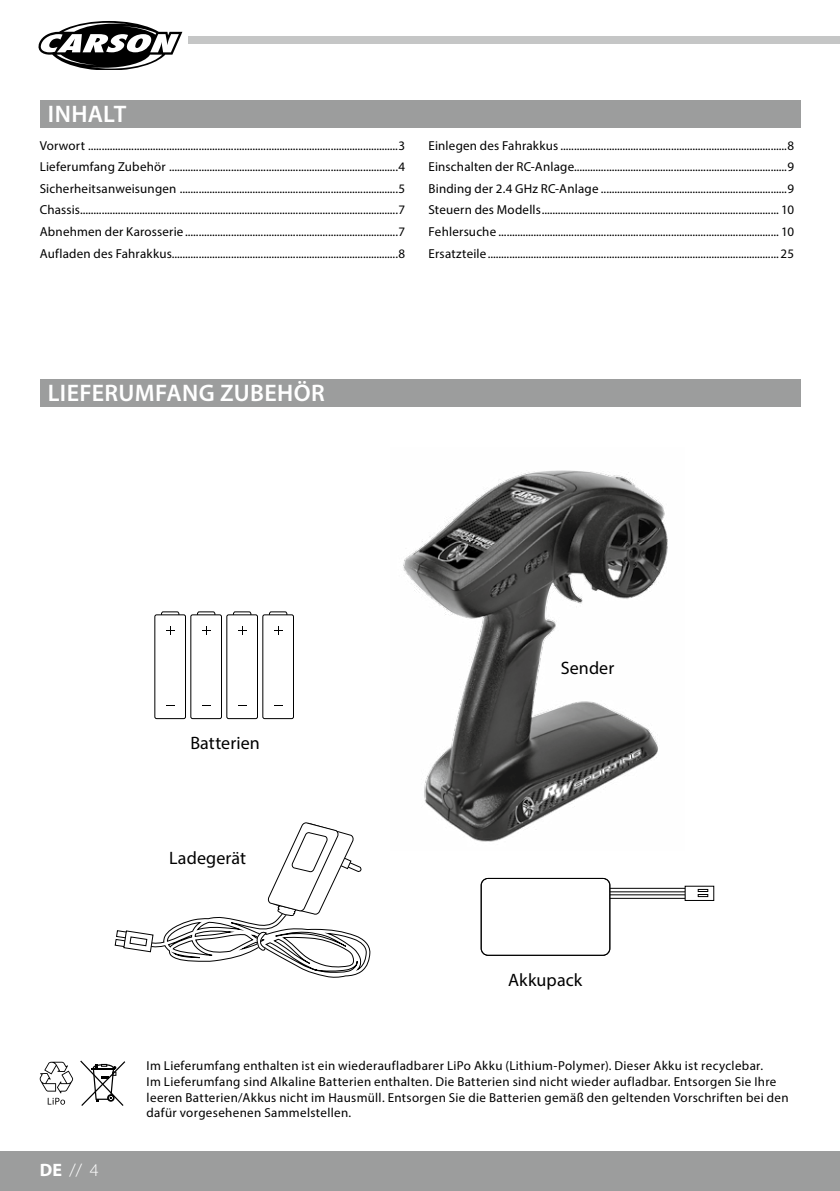
<style>
.page{position:relative;width:840px;height:1191px;background:#fff}
.page>*{position:absolute;margin:0;border:0;box-sizing:border-box;transform-origin:0 0}
.t1{font:600 24px "Myriad Pro";letter-spacing:.02em;color:#fff}
.t2{font:18px "Myriad Pro";letter-spacing:.005em;color:#000}
.t3{font:300 18px "Myriad Pro";color:#fff}
.t4{font:13px/21.6px "Myriad Pro";letter-spacing:.025em;color:#000;text-align:justify}
.s1{font-weight:700}
</style>
<div class="page">
<div style="left:0;top:1151px;width:839px;height:40px;background:#9c9d9d"></div>
<hr style="left:839px;top:1151px;width:1px;height:40px;background:#9c9d9d">
<div style="left:188px;top:36px;width:651px;height:8px;background:#c5c6c6"></div>
<svg style="left:38px;top:21px;width:145px;height:48px"></svg>
<img style="left:403px;top:470px;width:265px;height:372px">
<div style="left:40px;top:379px;width:759px;height:28px;background:#9c9d9d"></div>
<div style="left:40px;top:100px;width:759px;height:28px;background:#9c9d9d"></div>
<div style="left:161px;top:611px;width:18px;height:9px;border:1px solid #000;border-radius:2px"></div>
<div style="left:155px;top:615px;width:30px;height:103px;background:#fff;border-radius:2px"></div>
<div style="left:154px;top:614px;width:32px;height:105px;border:1px solid #000;border-radius:2px"></div>
<svg style="left:166px;top:626px;width:8px;height:9px"></svg>
<div style="left:197px;top:611px;width:18px;height:9px;border:1px solid #000;border-radius:2px"></div>
<div style="left:191px;top:615px;width:30px;height:103px;background:#fff;border-radius:2px"></div>
<div style="left:190px;top:614px;width:32px;height:105px;border:1px solid #000;border-radius:2px"></div>
<svg style="left:202px;top:626px;width:8px;height:9px"></svg>
<div style="left:233px;top:611px;width:18px;height:9px;border:1px solid #000;border-radius:2px"></div>
<div style="left:227px;top:615px;width:30px;height:103px;background:#fff;border-radius:2px"></div>
<div style="left:226px;top:614px;width:32px;height:105px;border:1px solid #000;border-radius:2px"></div>
<svg style="left:238px;top:626px;width:8px;height:9px"></svg>
<div style="left:269px;top:611px;width:18px;height:9px;border:1px solid #000;border-radius:2px"></div>
<div style="left:263px;top:615px;width:30px;height:103px;background:#fff;border-radius:2px"></div>
<div style="left:262px;top:614px;width:32px;height:105px;border:1px solid #000;border-radius:2px"></div>
<svg style="left:274px;top:626px;width:8px;height:9px"></svg>
<div style="left:608px;top:887px;width:77px;height:5px;border:1px solid #000"></div>
<div style="left:608px;top:894px;width:77px;height:5px;border:1px solid #000"></div>
<div style="left:480px;top:878px;width:130px;height:77px;border:1px solid #000;border-radius:7px"></div>
<svg style="left:683px;top:885px;width:31px;height:16px"></svg>
<svg style="left:114px;top:822px;width:256px;height:155px"></svg>
<svg style="left:80px;top:1060px;width:45px;height:45px"></svg>
<svg style="left:40px;top:1061px;width:33px;height:43px"></svg>
<h1 class="t1" style="left:48px;top:99px;width:80px">INHALT</h1>
<p class="t4" style="left:40px;top:134px;width:367px">Vorwort ...................................................................................................................3<br>Lieferumfang Zubehör .....................................................................................4<br>Sicherheitsanweisungen .................................................................................5<br>Chassis......................................................................................................................7<br>Abnehmen der Karosserie ...............................................................................7<br>Aufladen des Fahrakkus....................................................................................8</p>
<p class="t4" style="left:428px;top:134px;width:367px">Einlegen des Fahrakkus ....................................................................................8<br>Einschalten der RC-Anlage...............................................................................9<br>Binding der 2.4 GHz RC-Anlage .....................................................................9<br>Steuern des Modells........................................................................................ 10<br>Fehlersuche ........................................................................................................ 10<br>Ersatzteile............................................................................................................ 25</p>
<h1 class="t1" style="left:48px;top:378px;width:278px">LIEFERUMFANG ZUBEHÖR</h1>
<h2 class="t2" style="left:190px;top:731px;width:71px">Batterien</h2>
<h2 class="t2" style="left:169px;top:847px;width:79px">Ladegerät</h2>
<h2 class="t2" style="left:560px;top:656px;width:55px">Sender</h2>
<h2 class="t2" style="left:508px;top:968px;width:76px">Akkupack</h2>
<h2 class="t3" style="left:40px;top:1159px;width:60px"><span class="s1">DE</span> // 4</h2>
<p class="t4" style="left:146px;top:1058px;width:643px;line-height:15.6px;text-align:left">Im Lieferumfang enthalten ist ein wiederaufladbarer LiPo Akku (Lithium-Polymer). Dieser Akku ist recyclebar.<br>Im Lieferumfang sind Alkaline Batterien enthalten. Die Batterien sind nicht wieder aufladbar. Entsorgen Sie Ihre leeren Batterien/Akkus nicht im Hausmüll. Entsorgen Sie die Batterien gemäß den geltenden Vorschriften bei den dafür vorgesehenen Sammelstellen.</p>
</div>
